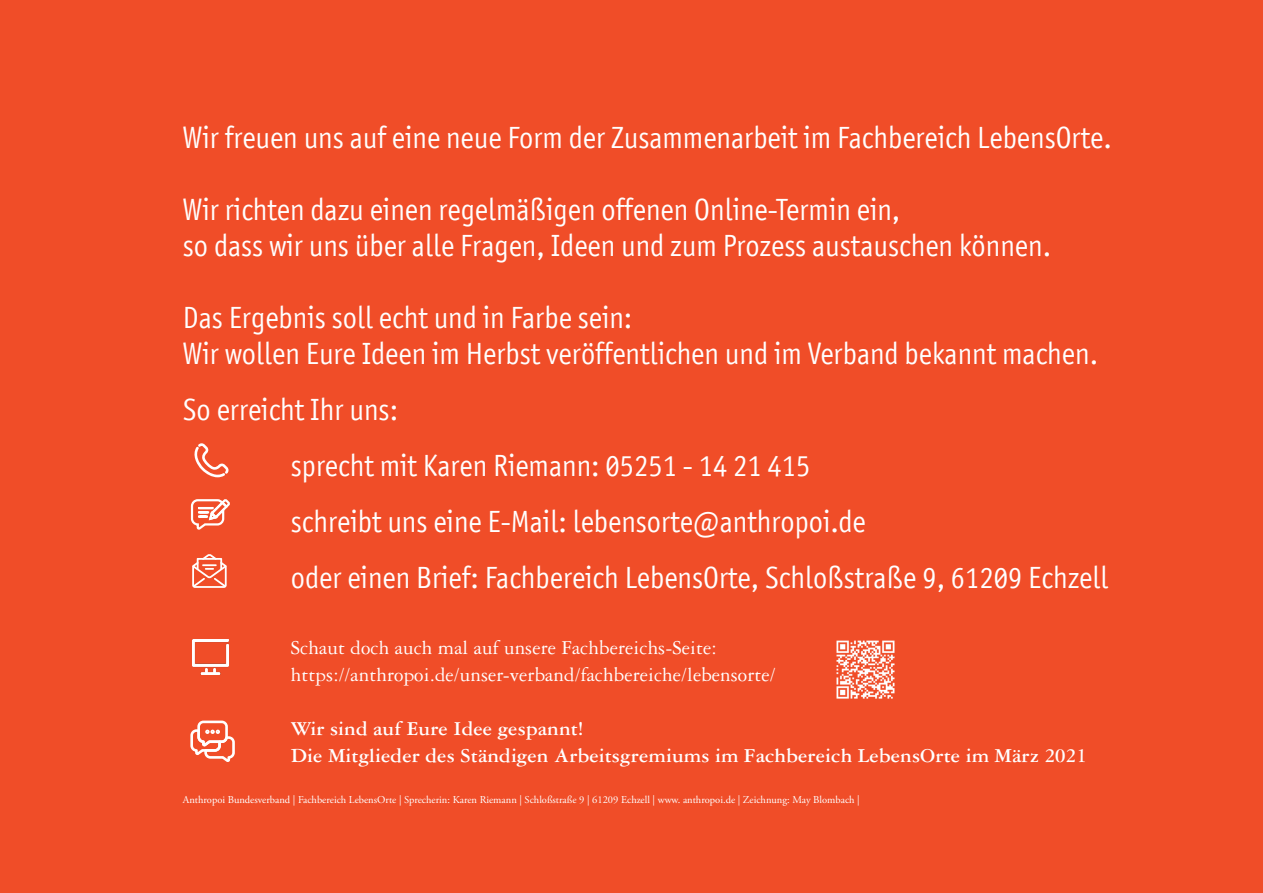
<style>
.page{position:relative;width:1263px;height:893px;background:#f04d28}
.page>*{position:absolute;margin:0;border:0;box-sizing:border-box;transform-origin:0 0}
.Überschrift_1{font:30px/36px "Axel";color:#fff}
.intro_einleitung{font:21px/27px "Garamond 3 LT Std";letter-spacing:.005em;color:#fff}
.intro_einleitung-2{font:700 21px/27px "Garamond 3 LT Std";letter-spacing:.005em;color:#fff}
.Impressum{font:10.5px "Adobe Garamond Pro";color:#fff}
</style>
<div class="page">
<svg style="left:194px;top:443px;width:35px;height:34px"></svg>
<svg style="left:192px;top:554px;width:35px;height:34px"></svg>
<svg style="left:190px;top:499px;width:40px;height:31px"></svg>
<img style="left:192px;top:640px;width:37px;height:34px">
<img style="left:836px;top:640px;width:59px;height:59px">
<svg style="left:190px;top:720px;width:45px;height:41px"></svg>
<p class="Überschrift_1" style="left:183px;top:120px;width:930px">Wir freuen uns auf eine neue Form der Zusammenarbeit im Fachbereich LebensOrte.</p>
<p class="Überschrift_1" style="left:183px;top:192px;width:870px">Wir richten dazu einen regelmäßigen offenen Online-Termin ein,<br>so dass wir uns über alle Fragen, Ideen und zum Prozess austauschen können.</p>
<p class="Überschrift_1" style="left:183px;top:300px;width:917px">Das Ergebnis soll echt und in Farbe sein:<br>Wir wollen Eure Ideen im Herbst veröffentlichen und im Verband bekannt machen.</p>
<p class="Überschrift_1" style="left:183px;top:392px;width:217px">So erreicht Ihr uns:</p>
<p class="Überschrift_1" style="left:291px;top:448px;width:521px">sprecht mit Karen Riemann: 05251 - 14 21 415</p>
<p class="Überschrift_1" style="left:291px;top:503px;width:576px">schreibt uns eine E-Mail: lebensorte@anthropoi.de</p>
<p class="Überschrift_1" style="left:291px;top:559px;width:819px">oder einen Brief: Fachbereich LebensOrte, Schloßstraße 9, 61209 Echzell</p>
<p class="intro_einleitung" style="left:291px;top:634px;width:486px">Schaut doch auch mal auf unsere Fachbereichs-Seite: https://anthropoi.de/unser-verband/fachbereiche/lebensorte/</p>
<p class="intro_einleitung-2" style="left:291px;top:715px;width:798px">Wir sind auf Eure Idee gespannt!<br>Die Mitglieder des Ständigen Arbeitsgremiums im Fachbereich LebensOrte im März 2021</p>
<p class="Impressum" style="left:183px;top:793px;width:678px">Anthropoi Bundesverband | Fachbereich LebensOrte | Sprecherin: Karen Riemann | Schloßstraße 9 | 61209 Echzell | www. anthropoi.de | Zeichnung: May Blombach |</p>
</div>
